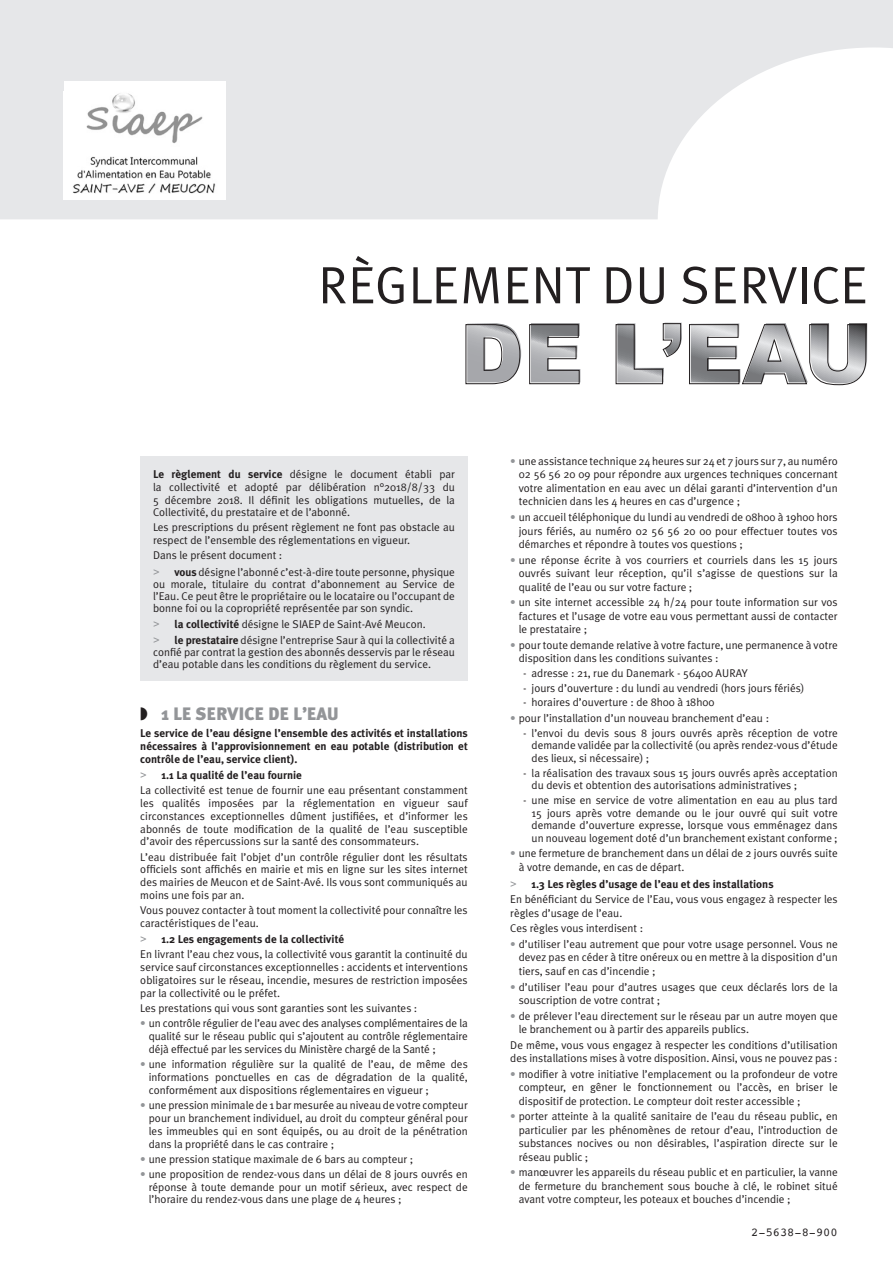
<style>
.page{position:relative;width:893px;height:1263px;background:#fff}
.page>*{position:absolute;margin:0;border:0;box-sizing:border-box;transform-origin:0 0}
.Titre_Couv{font:52.5px "Meta Plus Normal";color:#231f20}
.t1{font:900 18px "Meta Plus";color:#939598}
.t2{font:12px "Courier";color:#231f20}
.Texte{font:11.25px/12.9px "Meta Plus Normal";color:#231f20;text-align:justify}
.Texte-2{font:700 11.25px/12.9px "Meta Plus";color:#231f20;text-align:justify}
.s1{font-family:"Meta Plus";font-weight:700}
.s2{font-family:"Microsoft Sans Serif";color:#939598}
.s3{color:#231f20}
.s4{font-family:"Microsoft Sans Serif";font-weight:400;color:#939598}
.s5{color:#939598}
</style>
<div class="page">
<svg style="left:0;top:0;width:893px;height:219px;fill:#e6e7e9"></svg>
<svg style="left:466px;top:322px;width:401px;height:63px"></svg>
<div style="left:140px;top:456px;width:328px;height:225px;background:#e6e7e9"></div>
<div style="left:64px;top:81px;width:161px;height:119px;background:#fff"></div>
<img style="left:73px;top:93px;width:143px;height:101px">
<p class="Titre_Couv" style="left:318px;top:255px;width:550px">RÈGLEMENT DU SERVICE</p>
<p class="Texte" style="left:153px;top:467px;width:303px"><span class="s1">Le règlement du service</span> désigne le document établi par la collectivité et adopté par délibération n°2018/8/33 du 5 décembre 2018. Il définit les obligations mutuelles, de la Collectivité, du prestataire et de l’abonné.</p>
<p class="Texte" style="left:153px;top:521px;width:303px">Les prescriptions du présent règlement ne font pas obstacle au respect de l’ensemble des réglementations en vigueur.</p>
<p class="Texte" style="left:153px;top:549px;width:131px">Dans le présent document :</p>
<p class="Texte" style="left:153px;top:566px;width:303px;line-height:12px"><span class="s2">&gt;</span> <span class="s1">vous</span> désigne l’abonné c’est-à-dire toute personne, physique ou morale, titulaire du contrat d’abonnement au Service de l’Eau. Ce peut être le propriétaire ou le locataire ou l’occupant de bonne foi ou la copropriété représentée par son syndic.</p>
<p class="Texte" style="left:153px;top:617px;width:274px"><span class="s2">&gt;</span> <span class="s1">la collectivité</span> désigne le SIAEP de Saint-Avé Meucon.</p>
<p class="Texte" style="left:153px;top:634px;width:303px;line-height:12px"><span class="s2">&gt;</span> <span class="s1">le prestataire</span> désigne l’entreprise Saur à qui la collectivité a confié par contrat la gestion des abonnés desservis par le réseau d’eau potable dans les conditions du règlement du service.</p>
<p class="t1" style="left:140px;top:703px;width:200px"><span class="s3">◗</span> 1 LE SERVICE DE L’EAU</p>
<p class="Texte-2" style="left:140px;top:726px;width:329px">Le service de l’eau désigne l’ensemble des activités et installations nécessaires à l’approvisionnement en eau potable (distribution et contrôle de l’eau, service client).</p>
<p class="Texte-2" style="left:140px;top:768px;width:163px"><span class="s4">&gt;</span> 1.1 La qualité de l’eau fournie</p>
<p class="Texte" style="left:140px;top:783px;width:329px">La collectivité est tenue de fournir une eau présentant constamment les qualités imposées par la réglementation en vigueur sauf circonstances exceptionnelles dûment justifiées, et d’informer les abonnés de toute modification de la qualité de l’eau susceptible d’avoir des répercussions sur la santé des consommateurs.</p>
<p class="Texte" style="left:140px;top:850px;width:329px">L’eau distribuée fait l’objet d’un contrôle régulier dont les résultats officiels sont affichés en mairie et mis en ligne sur les sites internet des mairies de Meucon et de Saint-Avé. Ils vous sont communiqués au moins une fois par an.</p>
<p class="Texte" style="left:140px;top:904px;width:329px">Vous pouvez contacter à tout moment la collectivité pour connaître les caractéristiques de l’eau.</p>
<p class="Texte-2" style="left:140px;top:933px;width:205px"><span class="s4">&gt;</span> 1.2 Les engagements de la collectivité</p>
<p class="Texte" style="left:140px;top:948px;width:329px">En livrant l’eau chez vous, la collectivité vous garantit la continuité du service sauf circonstances exceptionnelles : accidents et interventions obligatoires sur le réseau, incendie, mesures de restriction imposées par la collectivité ou le préfet.</p>
<p class="Texte" style="left:140px;top:1002px;width:279px">Les prestations qui vous sont garanties sont les suivantes :</p>
<p class="Texte" style="left:149px;top:1017px;width:320px;text-indent:-9px"><span class="s5">•</span> un contrôle régulier de l’eau avec des analyses complémentaires de la qualité sur le réseau public qui s’ajoutent au contrôle réglementaire déjà effectué par les services du Ministère chargé de la Santé ;</p>
<p class="Texte" style="left:149px;top:1057px;width:320px;text-indent:-9px"><span class="s5">•</span> une information régulière sur la qualité de l’eau, de même des informations ponctuelles en cas de dégradation de la qualité, conformément aux dispositions réglementaires en vigueur ;</p>
<p class="Texte" style="left:149px;top:1098px;width:320px;text-indent:-9px"><span class="s5">•</span> une pression minimale de 1 bar mesurée au niveau de votre compteur pour un branchement individuel, au droit du compteur général pour les immeubles qui en sont équipés, ou au droit de la pénétration dans la propriété dans le cas contraire ;</p>
<p class="Texte" style="left:140px;top:1152px;width:274px"><span class="s5">•</span> une pression statique maximale de 6 bars au compteur ;</p>
<p class="Texte" style="left:149px;top:1167px;width:320px;text-indent:-9px"><span class="s5">•</span> une proposition de rendez-vous dans un délai de 8 jours ouvrés en réponse à toute demande pour un motif sérieux, avec respect de l’horaire du rendez-vous dans une plage de 4 heures ;</p>
<p class="Texte" style="left:519px;top:454px;width:320px;line-height:13.5px;text-indent:-9px"><span class="s5">•</span> une assistance technique 24 heures sur 24 et 7 jours sur 7, au numéro 02 56 56 20 09 pour répondre aux urgences techniques concernant votre alimentation en eau avec un délai garanti d’intervention d’un technicien dans les 4 heures en cas d’urgence ;</p>
<p class="Texte" style="left:519px;top:510px;width:320px;line-height:13.5px;text-indent:-9px"><span class="s5">•</span> un accueil téléphonique du lundi au vendredi de 08h00 à 19h00 hors jours fériés, au numéro 02 56 56 20 00 pour effectuer toutes vos démarches et répondre à toutes vos questions ;</p>
<p class="Texte" style="left:519px;top:553px;width:320px;line-height:13.5px;text-indent:-9px"><span class="s5">•</span> une réponse écrite à vos courriers et courriels dans les 15 jours ouvrés suivant leur réception, qu’il s’agisse de questions sur la qualité de l’eau ou sur votre facture ;</p>
<p class="Texte" style="left:519px;top:595px;width:320px;line-height:13.5px;text-indent:-9px"><span class="s5">•</span> un site internet accessible 24 h/24 pour toute information sur vos factures et l’usage de votre eau vous permettant aussi de contacter le prestataire ;</p>
<p class="Texte" style="left:519px;top:638px;width:320px;line-height:13.5px;text-indent:-9px"><span class="s5">•</span> pour toute demande relative à votre facture, une permanence à votre disposition dans les conditions suivantes :</p>
<p class="Texte" style="left:523px;top:666px;width:226px">- adresse : 21, rue du Danemark - 56400 AURAY</p>
<p class="Texte" style="left:523px;top:681px;width:283px">- jours d’ouverture : du lundi au vendredi (hors jours fériés)</p>
<p class="Texte" style="left:523px;top:696px;width:193px">- horaires d’ouverture : de 8h00 à 18h00</p>
<p class="Texte" style="left:510px;top:711px;width:260px"><span class="s5">•</span> pour l’installation d’un nouveau branchement d’eau :</p>
<p class="Texte" style="left:531px;top:726px;width:308px;text-indent:-9px">- l’envoi du devis sous 8 jours ouvrés après réception de votre demande validée par la collectivité (ou après rendez-vous d’étude des lieux, si nécessaire) ;</p>
<p class="Texte" style="left:531px;top:766px;width:308px;text-indent:-9px">- la réalisation des travaux sous 15 jours ouvrés après acceptation du devis et obtention des autorisations administratives ;</p>
<p class="Texte" style="left:531px;top:794px;width:308px;text-indent:-9px">- une mise en service de votre alimentation en eau au plus tard 15 jours après votre demande ou le jour ouvré qui suit votre demande d’ouverture expresse, lorsque vous emménagez dans un nouveau logement doté d’un branchement existant conforme ;</p>
<p class="Texte" style="left:519px;top:846px;width:320px;line-height:13.5px;text-indent:-9px"><span class="s5">•</span> une fermeture de branchement dans un délai de 2 jours ouvrés suite à votre demande, en cas de départ.</p>
<p class="Texte-2" style="left:510px;top:877px;width:265px"><span class="s4">&gt;</span> 1.3 Les règles d’usage de l’eau et des installations</p>
<p class="Texte" style="left:510px;top:892px;width:329px;line-height:13.5px">En bénéficiant du Service de l’Eau, vous vous engagez à respecter les règles d’usage de l’eau.</p>
<p class="Texte" style="left:510px;top:922px;width:134px">Ces règles vous interdisent :</p>
<p class="Texte" style="left:519px;top:937px;width:320px;line-height:13.5px;text-indent:-9px"><span class="s5">•</span> d’utiliser l’eau autrement que pour votre usage personnel. Vous ne devez pas en céder à titre onéreux ou en mettre à la disposition d’un tiers, sauf en cas d’incendie ;</p>
<p class="Texte" style="left:519px;top:980px;width:320px;line-height:13.5px;text-indent:-9px"><span class="s5">•</span> d’utiliser l’eau pour d’autres usages que ceux déclarés lors de la souscription de votre contrat ;</p>
<p class="Texte" style="left:519px;top:1009px;width:320px;line-height:13.5px;text-indent:-9px"><span class="s5">•</span> de prélever l’eau directement sur le réseau par un autre moyen que le branchement ou à partir des appareils publics.</p>
<p class="Texte" style="left:510px;top:1038px;width:329px;line-height:13.5px">De même, vous vous engagez à respecter les conditions d’utilisation des installations mises à votre disposition. Ainsi, vous ne pouvez pas :</p>
<p class="Texte" style="left:519px;top:1067px;width:320px;line-height:13.5px;text-indent:-9px"><span class="s5">•</span> modifier à votre initiative l’emplacement ou la profondeur de votre compteur, en gêner le fonctionnement ou l’accès, en briser le dispositif de protection. Le compteur doit rester accessible ;</p>
<p class="Texte" style="left:519px;top:1109px;width:320px;line-height:13.5px;text-indent:-9px"><span class="s5">•</span> porter atteinte à la qualité sanitaire de l’eau du réseau public, en particulier par les phénomènes de retour d’eau, l’introduction de substances nocives ou non désirables, l’aspiration directe sur le réseau public ;</p>
<p class="Texte" style="left:519px;top:1166px;width:320px;line-height:13.5px;text-indent:-9px"><span class="s5">•</span> manœuvrer les appareils du réseau public et en particulier, la vanne de fermeture du branchement sous bouche à clé, le robinet situé avant votre compteur, les poteaux et bouches d’incendie ;</p>
<p class="t2" style="left:751px;top:1223px;width:88px">2-5638-8-900</p>
</div>
